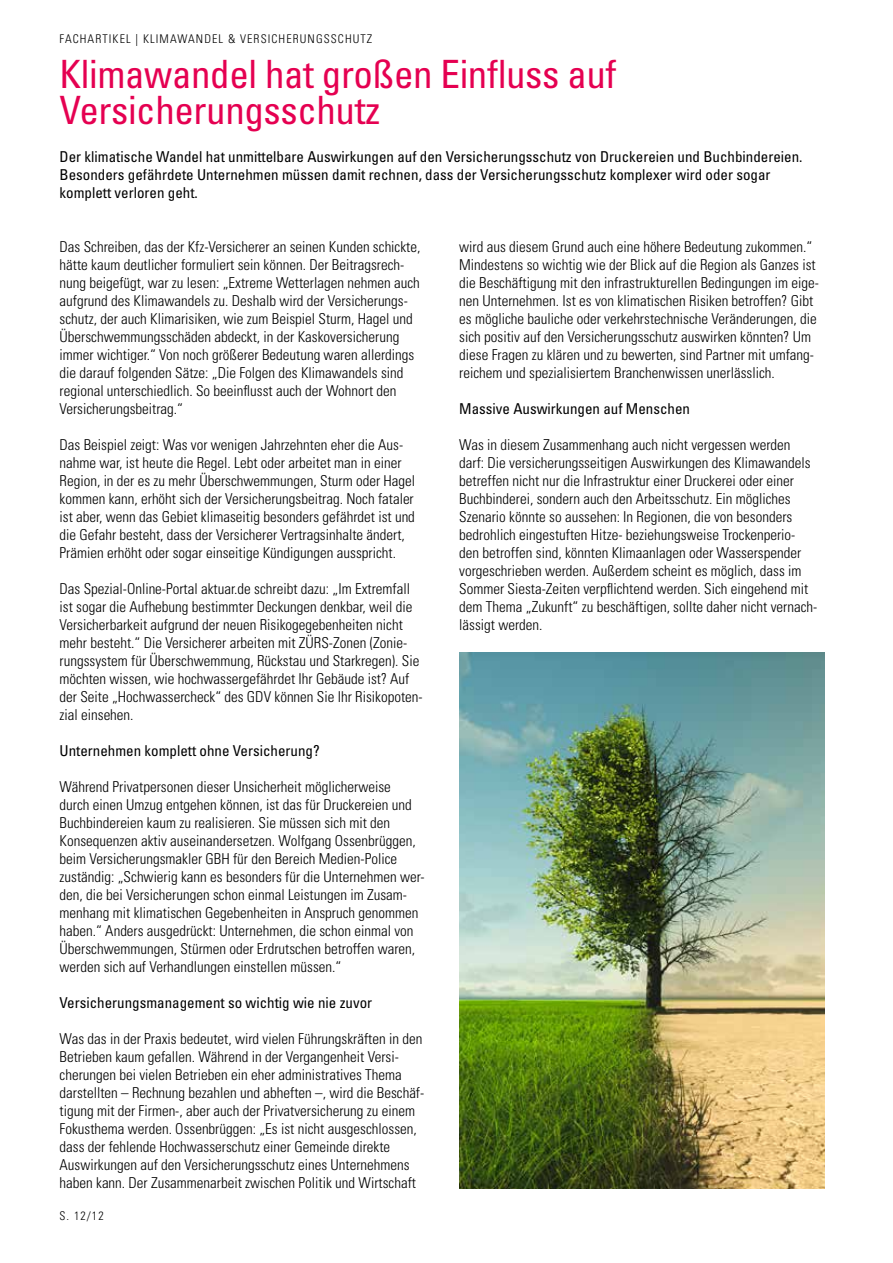
<style>
.page{position:relative;width:893px;height:1263px;background:#fff}
.page>*{position:absolute;margin:0;border:0;box-sizing:border-box;transform-origin:0 0}
.t1{font:condensed 39px/36px "Univers LT Std";letter-spacing:-.01em;color:#e50051}
.t2{font:300 condensed 15px/18px "Univers LT Std";color:#000}
.t3{font:condensed 15px/18px "Univers LT Std";color:#000}
.t4{font:300 condensed 12px "Univers LT Std";letter-spacing:.09em;color:#000}
</style>
<div class="page">
<img style="left:459px;top:653px;width:366px;height:535px">
<p class="t4" style="left:60px;top:31px;width:314px">FACHARTIKEL | KLIMAWANDEL &amp; VERSICHERUNGSSCHUTZ</p>
<h1 class="t1" style="left:60px;top:55px;width:558px">Klimawandel hat großen Einfluss auf<br>Versicherungsschutz</h1>
<p class="t3" style="left:60px;top:147px;width:744px">Der klimatische Wandel hat unmittelbare Auswirkungen auf den Versicherungsschutz von Druckereien und Buchbindereien.<br>Besonders gefährdete Unternehmen müssen damit rechnen, dass der Versicherungsschutz komplexer wird oder sogar komplett verloren geht.</p>
<p class="t2" style="left:60px;top:238px;width:362px">Das Schreiben, das der Kfz-Versicherer an seinen Kunden schickte, hätte kaum deutlicher formuliert sein können. Der Beitragsrech&shy;nung beigefügt, war zu lesen: „Extreme Wetterlagen nehmen auch aufgrund des Klimawandels zu. Deshalb wird der Versicherungs&shy;schutz, der auch Klimarisiken, wie zum Beispiel Sturm, Hagel und Überschwemmungsschäden abdeckt, in der Kaskoversicherung immer wichtiger.“ Von noch größerer Bedeutung waren allerdings die darauf folgenden Sätze: „Die Folgen des Klimawandels sind regional unterschiedlich. So beeinflusst auch der Wohnort den Versicherungsbeitrag.“</p>
<p class="t2" style="left:60px;top:436px;width:357px">Das Beispiel zeigt: Was vor wenigen Jahrzehnten eher die Aus&shy;nahme war, ist heute die Regel. Lebt oder arbeitet man in einer Region, in der es zu mehr Überschwemmungen, Sturm oder Hagel kommen kann, erhöht sich der Versicherungsbeitrag. Noch fataler ist aber, wenn das Gebiet klimaseitig besonders gefährdet ist und die Gefahr besteht, dass der Versicherer Vertragsinhalte ändert, Prämien erhöht oder sogar einseitige Kündigungen ausspricht.</p>
<p class="t2" style="left:60px;top:580px;width:365px">Das Spezial-Online-Portal aktuar.de schreibt dazu: „Im Extremfall ist sogar die Aufhebung bestimmter Deckungen denkbar, weil die Versicherbarkeit aufgrund der neuen Risikogegebenheiten nicht mehr besteht.“ Die Versicherer arbeiten mit ZÜRS-Zonen (Zonie&shy;rungssystem für Überschwemmung, Rückstau und Starkregen). Sie möchten wissen, wie hochwassergefährdet Ihr Gebäude ist? Auf der Seite „Hochwassercheck“ des GDV können Sie Ihr Risikopoten&shy;zial einsehen.</p>
<p class="t3" style="left:60px;top:741px;width:262px">Unternehmen komplett ohne Versicherung?</p>
<p class="t2" style="left:60px;top:778px;width:367px">Während Privatpersonen dieser Unsicherheit möglicherweise<br>durch einen Umzug entgehen können, ist das für Druckereien und Buchbindereien kaum zu realisieren. Sie müssen sich mit den Konsequenzen aktiv auseinandersetzen. Wolfgang Ossenbrüggen, beim Versicherungsmakler GBH für den Bereich Medien-Police zuständig: „Schwierig kann es besonders für die Unternehmen wer&shy;den, die bei Versicherungen schon einmal Leistungen im Zusam&shy;menhang mit klimatischen Gegebenheiten in Anspruch genommen haben.“ Anders ausgedrückt: Unternehmen, die schon einmal von Überschwemmungen, Stürmen oder Erdrutschen betroffen waren, werden sich auf Verhandlungen einstellen müssen.“</p>
<p class="t3" style="left:60px;top:993px;width:314px">Versicherungsmanagement so wichtig wie nie zuvor</p>
<p class="t2" style="left:60px;top:1030px;width:366px">Was das in der Praxis bedeutet, wird vielen Führungskräften in den Betrieben kaum gefallen. Während in der Vergangenheit Versi&shy;cherungen bei vielen Betrieben ein eher administratives Thema darstellten – Rechnung bezahlen und abheften –, wird die Beschäf&shy;tigung mit der Firmen-, aber auch der Privatversicherung zu einem Fokusthema werden. Ossenbrüggen: „Es ist nicht ausgeschlossen, dass der fehlende Hochwasserschutz einer Gemeinde direkte Auswirkungen auf den Versicherungsschutz eines Unternehmens haben kann. Der Zusammenarbeit zwischen Politik und Wirtschaft</p>
<p class="t4" style="left:60px;top:1208px;width:46px">S. 12/12</p>
<p class="t2" style="left:459px;top:238px;width:361px">wird aus diesem Grund auch eine höhere Bedeutung zukommen.“ Mindestens so wichtig wie der Blick auf die Region als Ganzes ist die Beschäftigung mit den infrastrukturellen Bedingungen im eige&shy;nen Unternehmen. Ist es von klimatischen Risiken betroffen? Gibt es mögliche bauliche oder verkehrstechnische Veränderungen, die sich positiv auf den Versicherungsschutz auswirken könnten? Um diese Fragen zu klären und zu bewerten, sind Partner mit umfang&shy;reichem und spezialisiertem Branchenwissen unerlässlich.</p>
<p class="t3" style="left:459px;top:399px;width:232px">Massive Auswirkungen auf Menschen</p>
<p class="t2" style="left:459px;top:436px;width:360px">Was in diesem Zusammenhang auch nicht vergessen werden darf: Die versicherungsseitigen Auswirkungen des Klimawandels betreffen nicht nur die Infrastruktur einer Druckerei oder einer Buchbinderei, sondern auch den Arbeitsschutz. Ein mögliches Szenario könnte so aussehen: In Regionen, die von besonders bedrohlich eingestuften Hitze- beziehungsweise Trockenperio&shy;den betroffen sind, könnten Klimaanlagen oder Wasserspender vorgeschrieben werden. Außerdem scheint es möglich, dass im Sommer Siesta-Zeiten verpflichtend werden. Sich eingehend mit dem Thema „Zukunft“ zu beschäftigen, sollte daher nicht vernach&shy;lässigt werden.</p>
</div>
